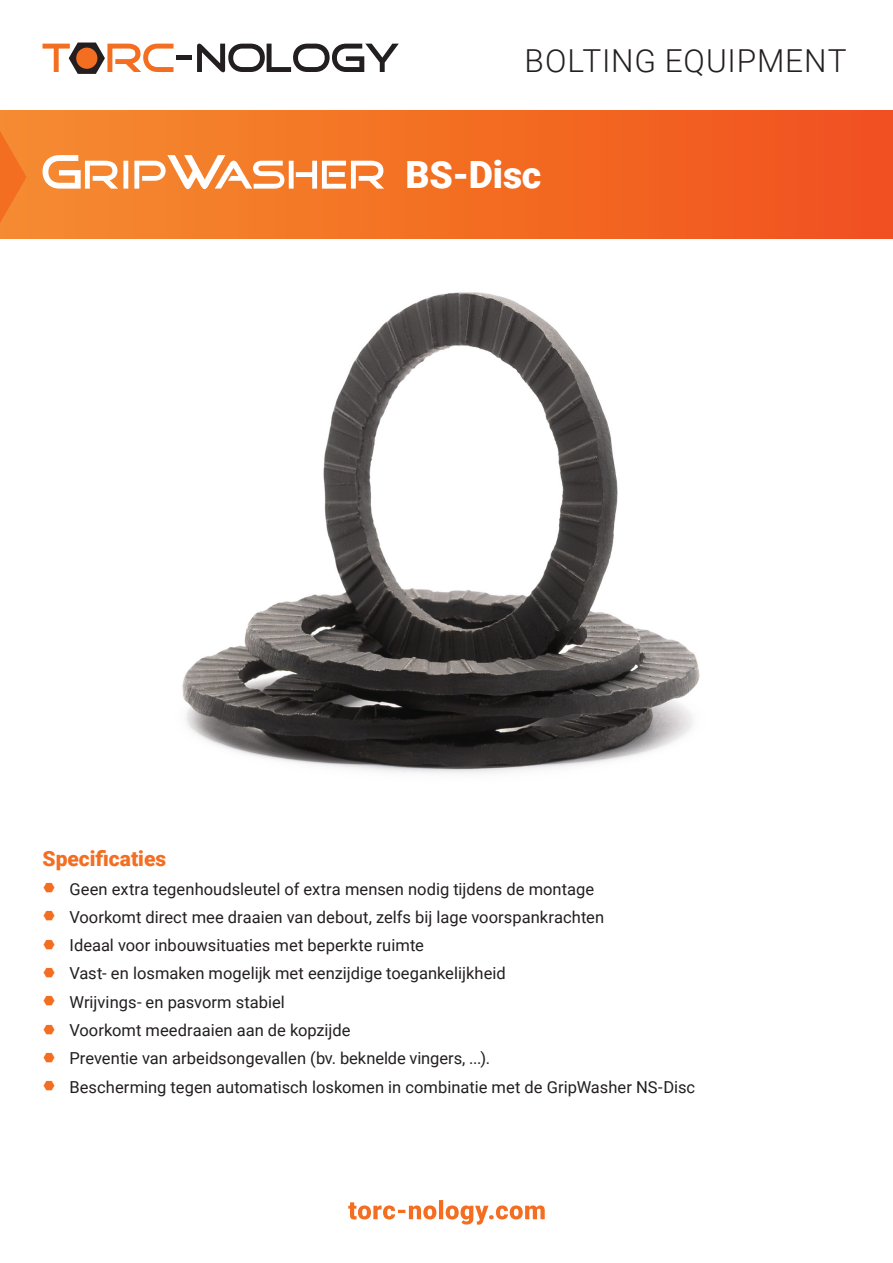
<style>
.page{position:relative;width:893px;height:1263px;background:#fff}
.page>*{position:absolute;margin:0;border:0;box-sizing:border-box;transform-origin:0 0}
.t1{font:900 37.5px "Roboto";letter-spacing:-.005em;color:#fff}
.t2{font:300 31.65px "Roboto";letter-spacing:.025em;color:#231f20}
.t3{font:900 21px "Roboto";color:#f36e21}
.t4{font:16.5px "Roboto";color:#231f20}
</style>
<div class="page">
<div style="left:176px;top:55px;width:16px;height:5px;background:#231f20"></div>
<svg style="left:197px;top:44px;width:202px;height:28px"></svg>
<svg style="left:43px;top:43px;width:130px;height:31px"></svg>
<div style="left:76px;top:48px;width:21px;height:21px;background:#f36e21;border-radius:50%"></div>
<div style="left:0;top:111px;width:893px;height:127px;background:linear-gradient(to right,#f58d2e,#f1511d)"></div>
<svg style="left:348px;top:1200px;width:197px;height:25px"></svg>
<svg style="left:0;top:131px;width:27px;height:92px"></svg>
<img style="left:182px;top:292px;width:518px;height:482px">
<svg style="left:43px;top:155px;width:341px;height:34px"></svg>
<h2 class="t2" style="left:525px;top:39px;width:323px">BOLTING EQUIPMENT</h2>
<p class="t1" style="left:405px;top:149px;width:137px">BS-Disc</p>
<p class="t3" style="left:43px;top:844px;width:125px">Specificaties</p>
<p class="t4" style="left:70px;top:877px;width:526px">Geen extra tegenhoudsleutel of extra mensen nodig tijdens de montage</p>
<p class="t4" style="left:70px;top:905px;width:536px">Voorkomt direct mee draaien van debout, zelfs bij lage voorspankrachten</p>
<p class="t4" style="left:70px;top:934px;width:356px">Ideaal voor inbouwsituaties met beperkte ruimte</p>
<p class="t4" style="left:70px;top:962px;width:438px">Vast- en losmaken mogelijk met eenzijdige toegankelijkheid</p>
<p class="t4" style="left:70px;top:990px;width:217px">Wrijvings- en pasvorm stabiel</p>
<p class="t4" style="left:70px;top:1019px;width:283px">Voorkomt meedraaien aan de kopzijde</p>
<p class="t4" style="left:70px;top:1047px;width:422px">Preventie van arbeidsongevallen (bv. beknelde vingers, ...).</p>
<p class="t4" style="left:70px;top:1075px;width:627px">Bescherming tegen automatisch loskomen in combinatie met de GripWasher NS-Disc</p>
</div>
